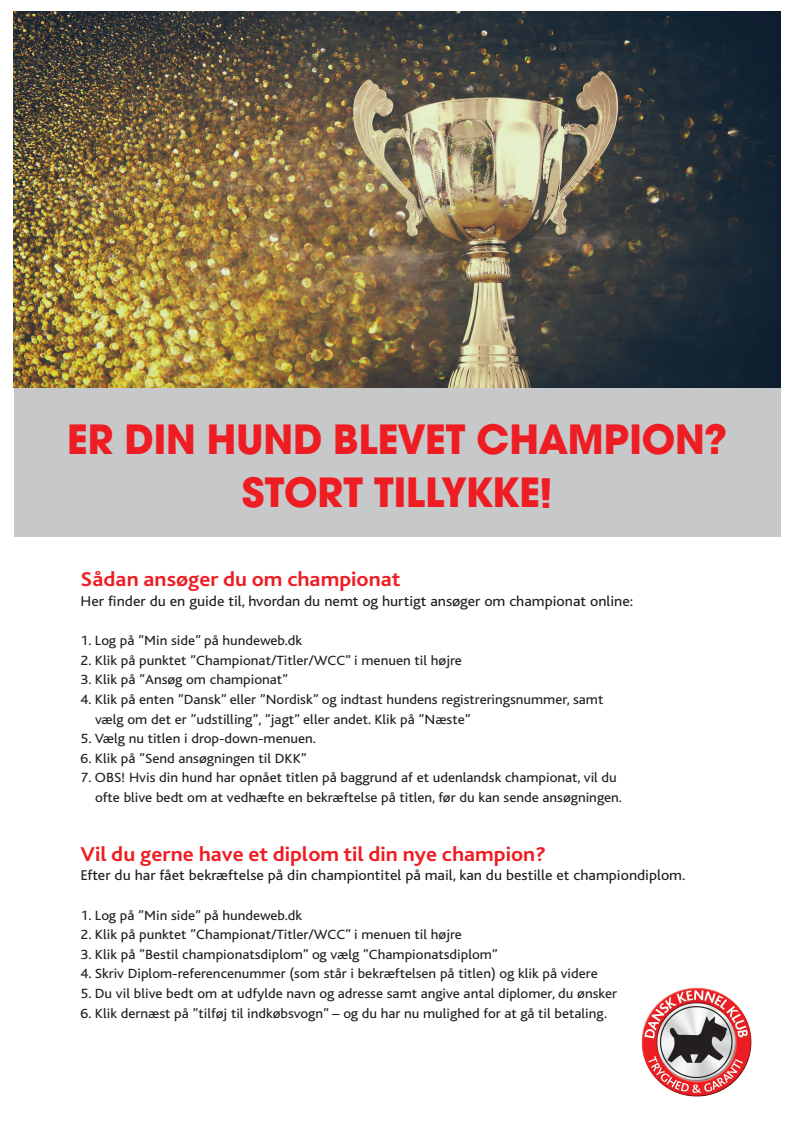
<style>
.page{position:relative;width:794px;height:1134px;background:#fff}
.page>*{position:absolute;margin:0;border:0;box-sizing:border-box;transform-origin:0 0}
.t1{font:700 44px/52.8px "Avant Garde Md ITC";color:#ee1d23;text-align:center}
.t2{font:700 20.96px "Bliss 2";color:#ee1d23;scale:1.07 1}
.t3{font:14.8px "Bliss";color:#231f20;scale:1.07 1}
.t4{font:13.96px/19.6px "Bliss";color:#231f20;scale:1.07 1}
.s1{font-family:"Barge";font-weight:400;font-size:41.36px}
</style>
<div class="page">
<div style="left:14px;top:325px;width:766px;height:212px;background:#c7c8ca"></div>
<img style="left:641px;top:987px;width:111px;height:110px">
<img style="left:14px;top:11px;width:766px;height:377px">
<h1 class="t1" style="left:67px;top:413px;width:661px">ER DIN HUND BLEVET CHAMPION?<br>STORT TILLYKKE<span class="s1">!</span></h1>
<h2 class="t2" style="left:81px;top:566px;width:300px">Sådan ansøger du om championat</h2>
<p class="t3" style="left:81px;top:593px;width:518px">Her finder du en guide til, hvordan du nemt og hurtigt ansøger om championat online:</p>
<p class="t4" style="left:81px;top:631px;width:209px">1. Log på ”Min side” på hundeweb.dk</p>
<p class="t4" style="left:81px;top:651px;width:358px">2. Klik på punktet ”Championat/Titler/WCC” i menuen til højre</p>
<p class="t4" style="left:81px;top:670px;width:196px">3. Klik på ”Ansøg om championat”</p>
<p class="t4" style="left:95px;top:690px;width:476px;text-indent:-15px">4. Klik på enten ”Dansk” eller ”Nordisk” og indtast hundens registreringsnummer, samt vælg om det er ”udstilling”, ”jagt” eller andet. Klik på ”Næste”</p>
<p class="t4" style="left:81px;top:729px;width:221px">5. Vælg nu titlen i drop-down-menuen.</p>
<p class="t4" style="left:81px;top:749px;width:213px">6. Klik på ”Send ansøgningen til DKK”</p>
<p class="t4" style="left:95px;top:768px;width:494px;text-indent:-15px">7. OBS! Hvis din hund har opnået titlen på baggrund af et udenlandsk championat, vil du ofte blive bedt om at vedhæfte en bekræftelse på titlen, før du kan sende ansøgningen.</p>
<h2 class="t2" style="left:81px;top:841px;width:436px">Vil du gerne have et diplom til din nye champion?</h2>
<p class="t3" style="left:81px;top:868px;width:567px">Efter du har fået bekræftelse på din championtitel på mail, kan du bestille et championdiplom.</p>
<p class="t4" style="left:81px;top:905px;width:209px">1. Log på ”Min side” på hundeweb.dk</p>
<p class="t4" style="left:81px;top:925px;width:358px">2. Klik på punktet ”Championat/Titler/WCC” i menuen til højre</p>
<p class="t4" style="left:81px;top:945px;width:392px">3. Klik på ”Bestil championatsdiplom” og vælg ”Championatsdiplom”</p>
<p class="t4" style="left:81px;top:964px;width:485px">4. Skriv Diplom-referencenummer (som står i bekræftelsen på titlen) og klik på videre</p>
<p class="t4" style="left:81px;top:984px;width:503px">5. Du vil blive bedt om at udfylde navn og adresse samt angive antal diplomer, du ønsker</p>
<p class="t4" style="left:81px;top:1003px;width:494px">6. Klik dernæst på ”tilføj til indkøbsvogn” – og du har nu mulighed for at gå til betaling.</p>
</div>
